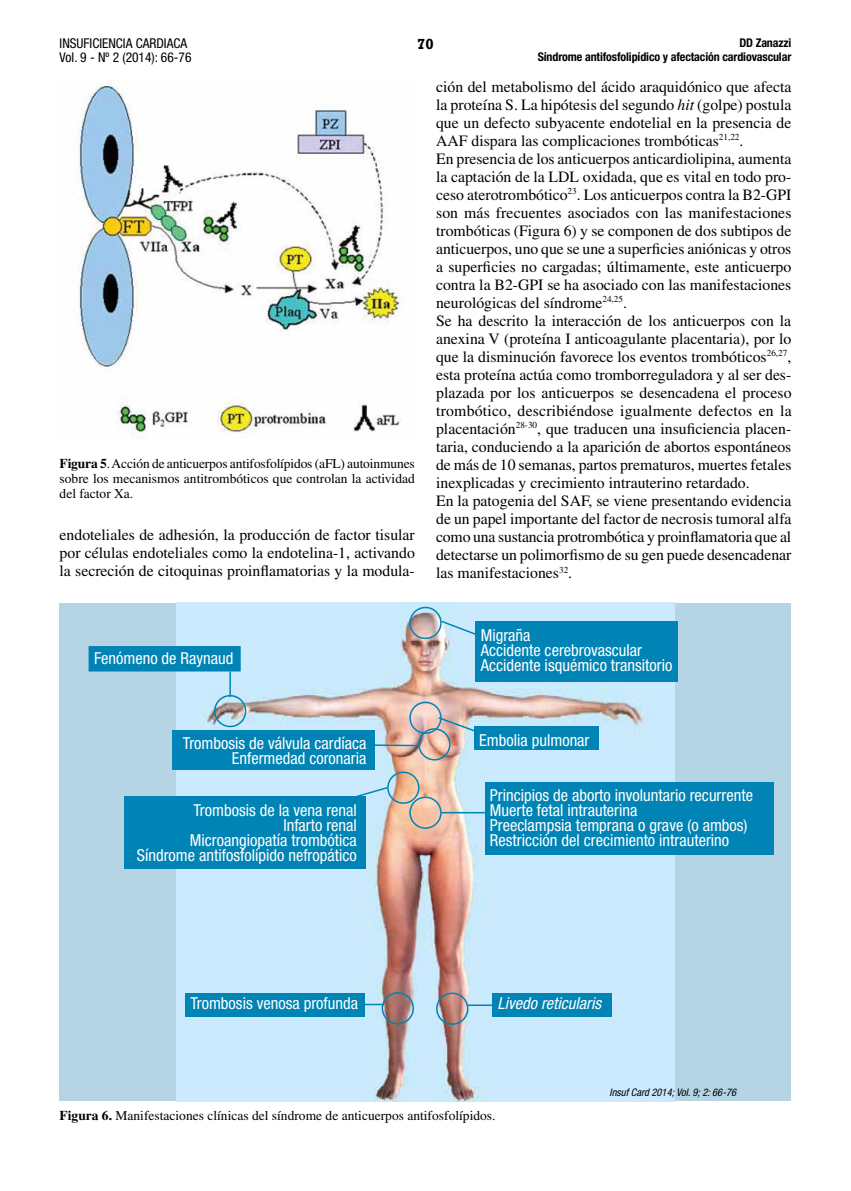
<style>
.page{position:relative;width:851px;height:1191px;background:#fff}
.page>*{position:absolute;margin:0;border:0;box-sizing:border-box;transform-origin:0 0}
.t1{font:condensed 16.5px/15px "Helvetica Neue LT Std";color:#fff}
.t2{font:italic condensed 16.5px "Helvetica Neue LT Std";color:#fff}
.t3{font:15.75px/18px "Times LT Std";color:#000}
.t4{font:700 15px "Rockwell";color:#000}
.t5{font:13.5px/15px "Times LT Std";color:#000;text-align:justify}
.t6{font:condensed 13.5px/14.4px "Helvetica Neue LT Std";color:#000}
.t7{font:700 condensed 12px/14.4px "Helvetica Neue LT Std";letter-spacing:-.01em;color:#000;text-align:right}
.t8{font:italic condensed 10.5px "Helvetica Neue LT Std";color:#000}
.s1{font-weight:700}
.s2{font-style:italic}
</style>
<div class="page">
<div style="left:60px;top:603px;width:730px;height:497px;background:#b5d5e5"></div>
<img style="left:77px;top:85px;width:324px;height:349px">
<img style="left:176px;top:602px;width:498px;height:499px">
<div style="left:476px;top:621px;width:202px;height:61px;background:#0084b6"></div>
<div style="left:485px;top:782px;width:288px;height:73px;background:#0084b6"></div>
<div style="left:124px;top:796px;width:241px;height:73px;background:#0084b6"></div>
<div style="left:474px;top:726px;width:125px;height:24px;background:#0084b6"></div>
<div style="left:185px;top:992px;width:180px;height:24px;background:#0084b6"></div>
<div style="left:89px;top:646px;width:152px;height:25px;background:#0084b6;border:2px solid #0084b6"></div>
<div style="left:492px;top:992px;width:119px;height:24px;background:#0084b6"></div>
<div style="left:173px;top:730px;width:202px;height:40px;background:#0084b6"></div>
<hr style="left:229px;top:671px;width:2px;height:26px;background:#0084b6">
<div style="left:214px;top:695px;width:32px;height:32px;border:2px solid #0084b6;border-radius:50%"></div>
<div style="left:409px;top:607px;width:32px;height:32px;border:2px solid #0084b6;border-radius:50%"></div>
<div style="left:409px;top:796px;width:32px;height:33px;border:2px solid #0084b6;border-radius:50%"></div>
<div style="left:436px;top:992px;width:32px;height:32px;border:2px solid #0084b6;border-radius:50%"></div>
<div style="left:381px;top:992px;width:33px;height:32px;border:2px solid #0084b6;border-radius:50%"></div>
<div style="left:387px;top:771px;width:32px;height:33px;border:2px solid #0084b6;border-radius:50%"></div>
<div style="left:409px;top:701px;width:32px;height:33px;border:2px solid #0084b6;border-radius:50%"></div>
<div style="left:418px;top:728px;width:32px;height:32px;border:2px solid #0084b6;border-radius:50%"></div>
<svg style="left:439px;top:619px;width:38px;height:17px"></svg>
<svg style="left:375px;top:743px;width:46px;height:4px"></svg>
<svg style="left:437px;top:716px;width:39px;height:16px"></svg>
<hr style="left:441px;top:812px;width:45px;height:1px;background:#0084b6">
<svg style="left:343px;top:786px;width:46px;height:16px"></svg>
<hr style="left:361px;top:1003px;width:23px;height:2px;background:#0084b6">
<hr style="left:467px;top:1004px;width:27px;height:2px;background:#0084b6">
<p class="t6" style="left:60px;top:36px;width:133px">INSUFICIENCIA CARDIACA<br>Vol. 9 - Nº 2 (2014): 66-76</p>
<p class="t4" style="left:417px;top:34px;width:18px">70</p>
<p class="t7" style="left:537px;top:35px;width:255px">DD Zanazzi<br>Síndrome antifosfolipídico y afectación cardiovascular</p>
<p class="t5" style="left:60px;top:455px;width:357px"><span class="s1">Figura 5</span>. Acción de anticuerpos antifosfolípidos (aFL) autoinmunes sobre los mecanismos antitrombóticos que controlan la actividad del factor Xa.</p>
<p class="t3" style="left:60px;top:525px;width:357px;text-align:justify">endoteliales de adhesión, la producción de factor tisular por células endoteliales como la endotelina-1, activando la secreción de citoquinas proinflamatorias y la modula-</p>
<p class="t1" style="left:94px;top:650px;width:141px">Fenómeno de Raynaud</p>
<p class="t3" style="left:436px;top:77px;width:357px">ción del metabolismo del ácido araquidónico que afecta la proteína S. La hipótesis del segundo <span class="s2">hit</span> (golpe) postula que un defecto subyacente endotelial en la presencia de AAF dispara las complicaciones trombóticas<sup>21,22</sup>.<br>En presencia de los anticuerpos anticardiolipina, aumenta la captación de la LDL oxidada, que es vital en todo pro&shy;ceso aterotrombótico<sup>23</sup>. Los anticuerpos contra la B2-GPI son más frecuentes asociados con las manifestaciones trombóticas (Figura 6) y se componen de dos subtipos de anticuerpos, uno que se une a superficies aniónicas y otros a superficies no cargadas; últimamente, este anticuerpo contra la B2-GPI se ha asociado con las manifestaciones neurológicas del síndrome<sup>24,25</sup>.<br>Se ha descrito la interacción de los anticuerpos con la anexina V (proteína I anticoagulante placentaria), por lo que la disminución favorece los eventos trombóticos<sup>26,27</sup>, esta proteína actúa como tromborreguladora y al ser des&shy;plazada por los anticuerpos se desencadena el proceso trombótico, describiéndose igualmente defectos en la placentación<sup>28-30</sup>, que traducen una insuficiencia placen&shy;taria, conduciendo a la aparición de abortos espontáneos de más de 10 semanas, partos prematuros, muertes fetales inexplicadas y crecimiento intrauterino retardado.<br>En la patogenia del SAF, se viene presentando evidencia de un papel importante del factor de necrosis tumoral alfa como una sustancia protrombótica y proinflamatoria que al detectarse un polimorfismo de su gen puede desencadenar las manifestaciones<sup>32</sup>.</p>
<p class="t1" style="left:480px;top:627px;width:193px">Migraña<br>Accidente cerebrovascular<br>Accidente isquémico transitorio</p>
<p class="t1" style="left:183px;top:735px;width:185px;text-align:right">Trombosis de válvula cardíaca<br>Enfermedad coronaria</p>
<p class="t1" style="left:137px;top:802px;width:222px;text-align:right">Trombosis de la vena renal<br>Infarto renal<br>Microangiopatía trombótica<br>Síndrome antifosfolípido nefropático</p>
<p class="t1" style="left:479px;top:732px;width:112px">Embolia pulmonar</p>
<p class="t1" style="left:490px;top:788px;width:264px">Principios de aborto involuntario recurrente Muerte fetal intrauterina<br>Preeclampsia temprana o grave (o ambos)<br>Restricción del crecimiento intrauterino</p>
<p class="t1" style="left:190px;top:996px;width:169px">Trombosis venosa profunda</p>
<p class="t2" style="left:497px;top:994px;width:105px">Livedo reticularis</p>
<p class="t8" style="left:609px;top:1086px;width:128px">Insuf Card 2014; Vol. 9; 2: 66-76</p>
<p class="t5" style="left:60px;top:1108px;width:437px"><span class="s1">Figura 6.</span> Manifestaciones clínicas del síndrome de anticuerpos antifosfolípidos.</p>
</div>
